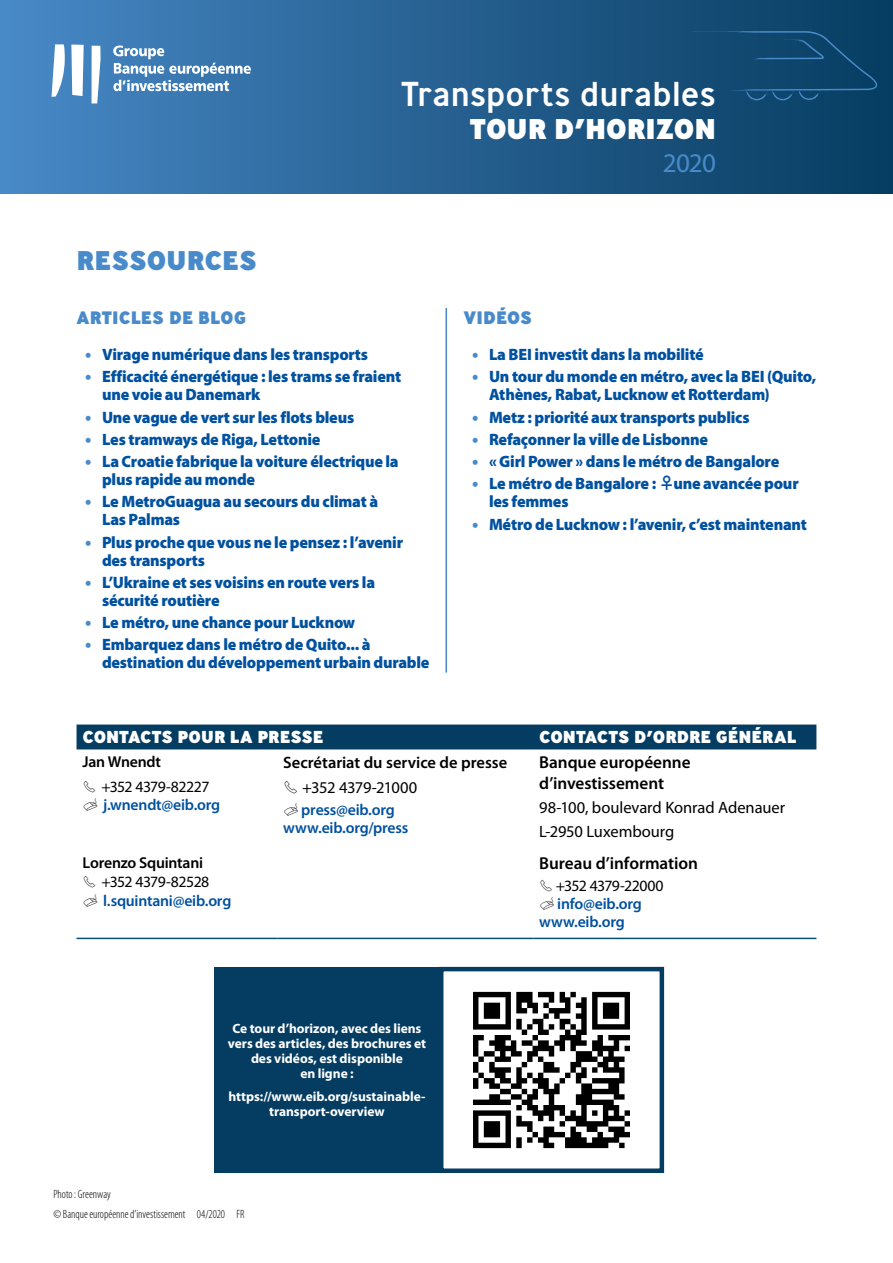
<style>
.page{position:relative;width:893px;height:1263px;background:#fff}
.page>*{position:absolute;margin:0;border:0;box-sizing:border-box;transform-origin:0 0}
.t1{font:500 34.5px "Ministry";letter-spacing:-.005em;color:#fff}
.t2{font:800 28.5px "Ministry";color:#fff}
.t3{font:800 27px "Ministry";letter-spacing:.01em;color:#498bca}
.t4{font:27px "Myriad Pro";color:#498bca}
.t5{font:800 18px "Ministry";letter-spacing:.005em;color:#498bca}
.t6{font:600 17.25px/20.7px "Myriad Pro";letter-spacing:-.005em;color:#000}
.t7{font:800 17.25px "Ministry";letter-spacing:.005em;color:#fff}
.t8{font:900 16.5px/18px "Myriad Pro";letter-spacing:-.015em;color:#0051a0}
.t9{font:16.5px/24px "Myriad Pro";letter-spacing:-.005em;color:#000}
.t10{font:600 16.5px "Myriad Pro";color:#000}
.t11{font:16.5px "Myriad Pro";letter-spacing:-.03em;color:#000}
.t12{font:600 15.75px/18px "Myriad Pro";letter-spacing:-.015em;color:#00519e}
.t13{font:600 15.75px "Myriad Pro";letter-spacing:-.015em;color:#000}
.t14{font:15.75px "Myriad Pro";letter-spacing:-.04em;color:#000}
.t15{font:700 13.5px/15px "Myriad Pro";letter-spacing:-.005em;color:#fff;text-align:center}
.t16{font:300 condensed 12px "Myriad Pro";color:#000}
.s1{font-size:18px;color:#498bca}
.s2{font-family:"Koz Go Pro";font-weight:700}
.s3{color:#000}
.s4{font-weight:400;color:#000}
</style>
<div class="page">
<div style="left:0;top:0;width:893px;height:193px;background:linear-gradient(to right,#4888c6,#063b5f)"></div>
<svg style="left:52px;top:44px;width:13px;height:53px"></svg>
<svg style="left:71px;top:45px;width:13px;height:51px"></svg>
<svg style="left:92px;top:46px;width:9px;height:57px"></svg>
<svg style="left:113px;top:46px;width:138px;height:45px"></svg>
<svg style="left:691px;top:31px;width:186px;height:69px;background:#114971"></svg>
<hr style="left:445px;top:308px;width:2px;height:365px;background:#498bca">
<div style="left:77px;top:724px;width:739px;height:25px;background:#053d62"></div>
<hr style="left:77px;top:938px;width:200px;height:1px;background:#074e7b">
<hr style="left:277px;top:938px;width:256px;height:1px;background:#074e7b">
<hr style="left:533px;top:938px;width:283px;height:1px;background:#074e7b">
<img style="left:473px;top:991px;width:157px;height:158px">
<div style="left:439px;top:967px;width:225px;height:206px;border:4px solid #053d62"></div>
<div style="left:214px;top:967px;width:226px;height:206px;background:#053d62"></div>
<h3 class="t3" style="left:77px;top:242px;width:182px">RESSOURCES</h3>
<h1 class="t1" style="left:401px;top:72px;width:316px">Transports durables</h1>
<h2 class="t2" style="left:470px;top:110px;width:248px">TOUR D’HORIZON</h2>
<h3 class="t4" style="left:663px;top:148px;width:55px">2020</h3>
<p class="t5" style="left:77px;top:305px;width:171px">ARTICLES DE BLOG</p>
<p class="t8" style="left:85px;top:346px;width:285px"><span class="s1">•</span> Virage numérique dans les transports</p>
<p class="t8" style="left:102px;top:368px;width:301px;text-indent:-17px"><span class="s1">•</span> Efficacité énergétique : les trams se fraient une voie au Danemark</p>
<p class="t8" style="left:85px;top:408px;width:271px"><span class="s1">•</span> Une vague de vert sur les flots bleus</p>
<p class="t8" style="left:85px;top:430px;width:237px"><span class="s1">•</span> Les tramways de Riga, Lettonie</p>
<p class="t8" style="left:102px;top:453px;width:298px;text-indent:-17px"><span class="s1">•</span> La Croatie fabrique la voiture électrique la plus rapide au monde</p>
<p class="t8" style="left:102px;top:493px;width:278px;text-indent:-17px"><span class="s1">•</span> Le MetroGuagua au secours du climat à<br>Las Palmas</p>
<p class="t8" style="left:102px;top:533px;width:303px;text-indent:-17px"><span class="s1">•</span> Plus proche que vous ne le pensez : l’avenir des transports</p>
<p class="t8" style="left:102px;top:573px;width:275px;text-indent:-17px"><span class="s1">•</span> L’Ukraine et ses voisins en route vers la sécurité routière</p>
<p class="t8" style="left:85px;top:614px;width:272px"><span class="s1">•</span> Le métro, une chance pour Lucknow</p>
<p class="t8" style="left:102px;top:636px;width:329px;text-indent:-17px"><span class="s1">•</span> Embarquez dans le métro de Quito... à destination du développement urbain durable</p>
<p class="t5" style="left:463px;top:305px;width:70px">VIDÉOS</p>
<p class="t8" style="left:472px;top:346px;width:233px"><span class="s1">•</span> La BEI investit dans la mobilité</p>
<p class="t8" style="left:489px;top:368px;width:329px;text-indent:-17px"><span class="s1">•</span> Un tour du monde en métro, avec la BEI (Quito,<br>Athènes, Rabat, Lucknow et Rotterdam)</p>
<p class="t8" style="left:472px;top:408px;width:279px"><span class="s1">•</span> Metz : priorité aux transports publics</p>
<p class="t8" style="left:472px;top:430px;width:237px"><span class="s1">•</span> Refaçonner la ville de Lisbonne</p>
<p class="t8" style="left:472px;top:453px;width:309px"><span class="s1">•</span> « Girl Power » dans le métro de Bangalore</p>
<p class="t8" style="left:489px;top:475px;width:311px;text-indent:-17px"><span class="s1">•</span> Le métro de Bangalore : <span class="s2">♀</span>une avancée pour les femmes</p>
<p class="t8" style="left:472px;top:515px;width:336px"><span class="s1">•</span> Métro de Lucknow : l’avenir, c’est maintenant</p>
<p class="t7" style="left:83px;top:726px;width:242px">CONTACTS POUR LA PRESSE</p>
<p class="t7" style="left:539px;top:726px;width:259px">CONTACTS D’ORDRE GÉNÉRAL</p>
<p class="t13" style="left:83px;top:753px;width:80px">Jan Wnendt</p>
<p class="t12" style="left:103px;top:778px;width:119px;text-indent:-21px"><span class="s3">✓</span> <span class="s4">+352 4379-82227 </span>j.wnendt@eib.org</p>
<p class="t10" style="left:283px;top:753px;width:225px">Secrétariat du service de presse</p>
<p class="t11" style="left:283px;top:778px;width:135px">✓ +352 4379-21000</p>
<p class="t12" style="left:283px;top:801px;width:127px;text-align:center">press@eib.org www.eib.org/press</p>
<p class="t6" style="left:539px;top:752px;width:153px">Banque européenne d’investissement</p>
<p class="t9" style="left:539px;top:796px;width:247px">98-100, boulevard Konrad Adenauer<br>L-2950 Luxembourg</p>
<p class="t13" style="left:83px;top:854px;width:122px">Lorenzo Squintani</p>
<p class="t12" style="left:103px;top:872px;width:130px;line-height:18.9px;text-indent:-21px"><span class="s3">✓</span> <span class="s4">+352 4379-82528 </span>l.squintani@eib.org</p>
<p class="t16" style="left:53px;top:1187px;width:59px">Photo : Greenway</p>
<p class="t15" style="left:228px;top:1021px;width:200px">Ce tour d’horizon, avec des liens vers des articles, des brochures et des vidéos, est disponible<br>en ligne :</p>
<p class="t15" style="left:229px;top:1089px;width:198px">https://www.eib.org/sustainable&shy;transport-overview</p>
<p class="t16" style="left:53px;top:1207px;width:193px">©Banque européenne d’investissement 04/2020 FR</p>
<p class="t6" style="left:539px;top:853px;width:160px">Bureau d’information</p>
<p class="t14" style="left:539px;top:877px;width:126px">✓ +352 4379-22000</p>
<p class="t12" style="left:557px;top:895px;width:86px">info@eib.org</p>
<p class="t12" style="left:539px;top:913px;width:87px">www.eib.org</p>
</div>
